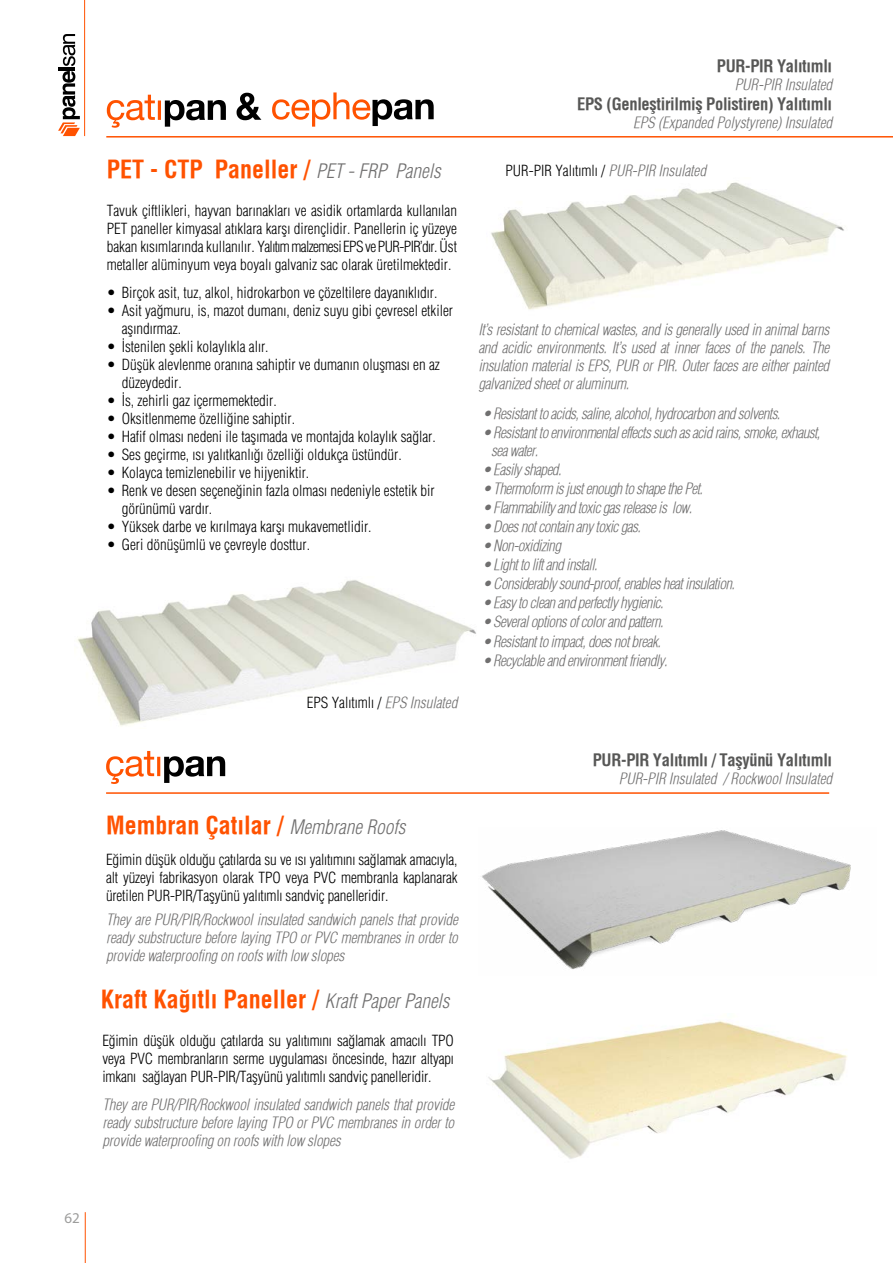
<style>
.page{position:relative;width:893px;height:1263px;background:#fff}
.page>*{position:absolute;margin:0;border:0;box-sizing:border-box;transform-origin:0 0}
.t1{font:700 condensed 24px "Helvetica";color:#ff5200}
.t2{font:700 condensed 16.5px "Helvetica";letter-spacing:-.02em;color:#575756}
.t3{font:300 condensed 15px/18px "Helvetica";color:#000;text-align:justify}
.t4{font:15px/18px "Helvetica Condensed Light Obl";letter-spacing:-.035em;color:#706f6f;text-align:justify}
.t5{font:15px "Helvetica Condensed Light Obl";color:#706f6f}
.t6{font:15px "Myriad Pro";color:#9d9d9c}
.s1{font-weight:300;font-style:italic;font-size:19.5px;color:#706f6f}
.s2{font-family:"Helvetica Condensed Light Obl";font-weight:400;font-stretch:normal;color:#706f6f}
</style>
<div class="page">
<hr style="left:85px;top:1212px;width:1px;height:51px;background:#ff5200">
<hr style="left:84px;top:0;width:1px;height:136px;background:#ff5200">
<hr style="left:106px;top:136px;width:787px;height:2px;background:#ff5200">
<svg style="left:58px;top:34px;width:22px;height:102px"></svg>
<img style="left:481px;top:830px;width:370px;height:139px">
<img style="left:488px;top:1020px;width:359px;height:139px">
<img style="left:77px;top:580px;width:399px;height:146px">
<img style="left:491px;top:182px;width:353px;height:128px">
<svg style="left:107px;top:95px;width:119px;height:33px"></svg>
<svg style="left:272px;top:92px;width:162px;height:35px"></svg>
<svg style="left:237px;top:93px;width:24px;height:27px"></svg>
<hr style="left:106px;top:792px;width:723px;height:2px;background:#ff5200">
<svg style="left:106px;top:751px;width:119px;height:33px"></svg>
<h1 class="t1" style="left:107px;top:154px;width:335px">PET - CTP Paneller / <span class="s1">PET - FRP Panels</span></h1>
<p class="t3" style="left:107px;top:201px;width:352px">Tavuk çiftlikleri, hayvan barınakları ve asidik ortamlarda kullanılan PET paneller kimyasal atıklara karşı dirençlidir. Panellerin iç yüzeye bakan kısımlarında kullanılır. Yalıtım malzemesi EPS ve PUR-PIR’dır. Üst metaller alüminyum veya boyalı galvaniz sac olarak üretilmektedir.</p>
<p class="t3" style="left:107px;top:284px;width:332px">• Birçok asit, tuz, alkol, hidrokarbon ve çözeltilere dayanıklıdır.</p>
<p class="t3" style="left:122px;top:302px;width:333px;text-indent:-15px">• Asit yağmuru, is, mazot dumanı, deniz suyu gibi çevresel etkiler aşındırmaz.</p>
<p class="t3" style="left:107px;top:338px;width:163px">• İstenilen şekli kolaylıkla alır.</p>
<p class="t3" style="left:122px;top:356px;width:320px;text-indent:-15px">• Düşük alevlenme oranına sahiptir ve dumanın oluşması en az düzeydedir.</p>
<p class="t3" style="left:107px;top:392px;width:171px">• İs, zehirli gaz içermemektedir.</p>
<p class="t3" style="left:107px;top:410px;width:190px">• Oksitlenmeme özelliğine sahiptir.</p>
<p class="t3" style="left:107px;top:428px;width:330px">• Hafif olması nedeni ile taşımada ve montajda kolaylık sağlar.</p>
<p class="t3" style="left:107px;top:446px;width:296px">• Ses geçirme, ısı yalıtkanlığı özelliği oldukça üstündür.</p>
<p class="t3" style="left:107px;top:464px;width:204px">• Kolayca temizlenebilir ve hijyeniktir.</p>
<p class="t3" style="left:122px;top:482px;width:314px;text-indent:-15px">• Renk ve desen seçeneğinin fazla olması nedeniyle estetik bir görünümü vardır.</p>
<p class="t3" style="left:107px;top:518px;width:266px">• Yüksek darbe ve kırılmaya karşı mukavemetlidir.</p>
<p class="t3" style="left:107px;top:536px;width:205px">• Geri dönüşümlü ve çevreyle dosttur.</p>
<p class="t3" style="left:307px;top:693px;width:152px">EPS Yalıtımlı / <span class="s2">EPS Insulated</span></p>
<h1 class="t1" style="left:106px;top:811px;width:301px">Membran Çatılar / <span class="s1">Membrane Roofs</span></h1>
<p class="t3" style="left:106px;top:850px;width:353px">Eğimin düşük olduğu çatılarda su ve ısı yalıtımını sağlamak amacıyla, alt yüzeyi fabrikasyon olarak TPO veya PVC membranla kaplanarak üretilen PUR-PIR/Taşyünü yalıtımlı sandviç panelleridir.</p>
<p class="t4" style="left:106px;top:911px;width:353px">They are PUR/PIR/Rockwool insulated sandwich panels that provide ready substructure before laying TPO or PVC membranes in order to provide waterproofing on roofs with low slopes</p>
<h1 class="t1" style="left:101px;top:985px;width:350px">Kraft Kağıtlı Paneller / <span class="s1">Kraft Paper Panels</span></h1>
<p class="t3" style="left:102px;top:1031px;width:353px">Eğimin düşük olduğu çatılarda su yalıtımını sağlamak amacılı TPO veya PVC membranların serme uygulaması öncesinde, hazır altyapı imkanı sağlayan PUR-PIR/Taşyünü yalıtımlı sandviç panelleridir.</p>
<p class="t4" style="left:102px;top:1096px;width:353px">They are PUR/PIR/Rockwool insulated sandwich panels that provide ready substructure before laying TPO or PVC membranes in order to provide waterproofing on roofs with low slopes</p>
<p class="t2" style="left:717px;top:56px;width:117px">PUR-PIR Yalıtımlı</p>
<p class="t5" style="left:735px;top:76px;width:99px">PUR-PIR Insulated</p>
<p class="t2" style="left:577px;top:94px;width:256px">EPS (Genleştirilmiş Polistiren) Yalıtımlı</p>
<p class="t5" style="left:633px;top:114px;width:201px">EPS (Expanded Polystyrene) Insulated</p>
<p class="t3" style="left:505px;top:161px;width:202px">PUR-PIR Yalıtımlı / <span class="s2">PUR-PIR Insulated</span></p>
<p class="t4" style="left:478px;top:321px;width:352px">It’s resistant to chemical wastes, and is generally used in animal barns and acidic environments. It’s used at inner faces of the panels. The insulation material is EPS, PUR or PIR. Outer faces are either painted galvanized sheet or aluminum.</p>
<p class="t4" style="left:483px;top:404px;width:299px">•Resistant to acids, saline, alcohol, hydrocarbon and solvents.</p>
<p class="t4" style="left:491px;top:423px;width:331px;text-indent:-9px">•Resistant to environmental effects such as acid rains, smoke, exhaust, sea water.</p>
<p class="t4" style="left:483px;top:460px;width:80px">•Easily shaped.</p>
<p class="t4" style="left:483px;top:479px;width:222px">•Thermoform is just enough to shape the Pet.</p>
<p class="t4" style="left:483px;top:498px;width:211px">•Flammability and toxic gas release is low.</p>
<p class="t4" style="left:483px;top:518px;width:160px">•Does not contain any toxic gas.</p>
<p class="t4" style="left:483px;top:537px;width:80px">•Non-oxidizing</p>
<p class="t4" style="left:483px;top:556px;width:116px">•Light to lift and install.</p>
<p class="t4" style="left:483px;top:575px;width:254px">•Considerably sound-proof, enables heat insulation.</p>
<p class="t4" style="left:483px;top:594px;width:182px">•Easy to clean and perfectly hygienic.</p>
<p class="t4" style="left:483px;top:613px;width:182px">•Several options of color and pattern.</p>
<p class="t4" style="left:483px;top:632px;width:180px">•Resistant to impact, does not break.</p>
<p class="t4" style="left:483px;top:651px;width:186px">•Recyclable and environment friendly.</p>
<p class="t2" style="left:593px;top:750px;width:241px">PUR-PIR Yalıtımlı / Taşyünü Yalıtımlı</p>
<p class="t5" style="left:619px;top:770px;width:215px">PUR-PIR Insulated / Rockwool Insulated</p>
<p class="t6" style="left:65px;top:1209px;width:17px">62</p>
</div>
